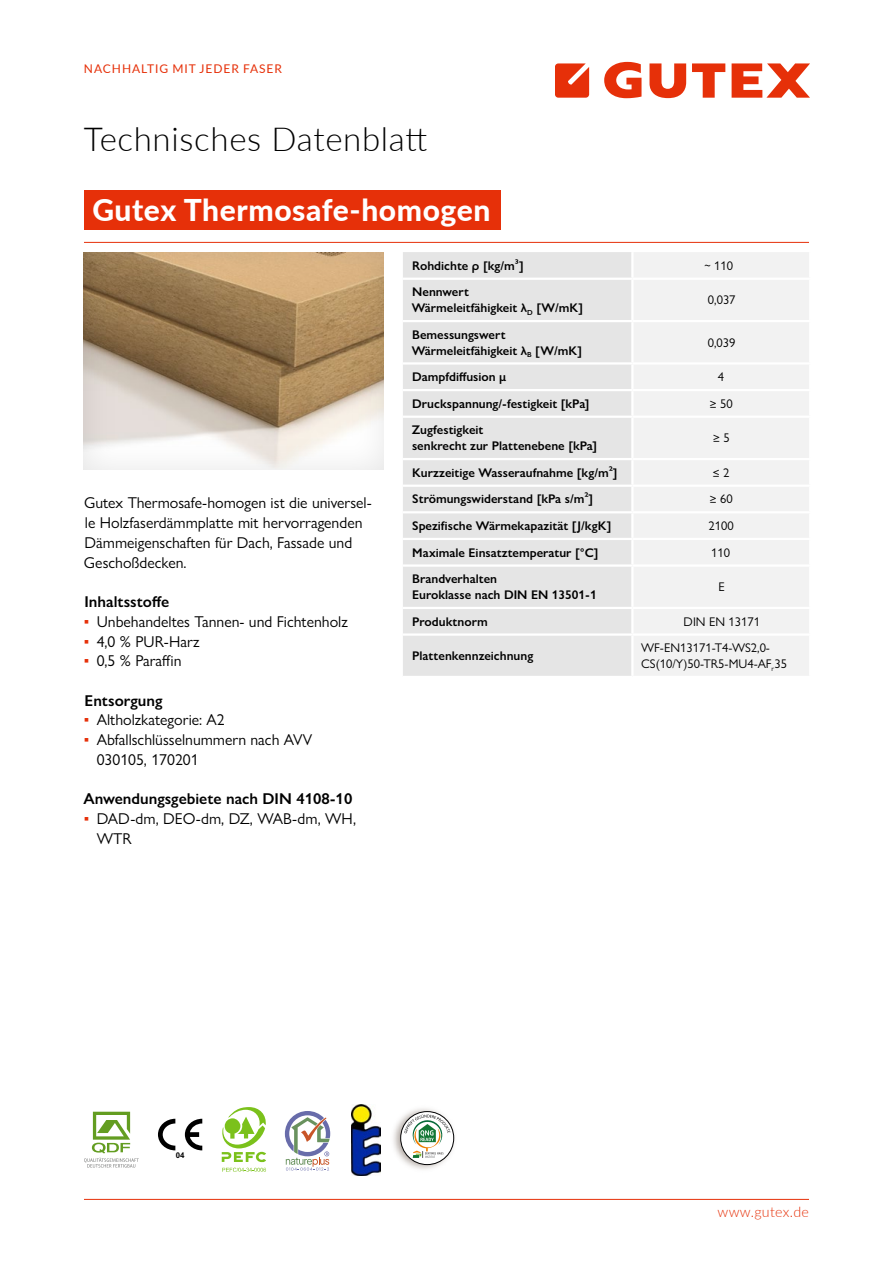
<style>
.page{position:relative;width:893px;height:1263px;background:#fff}
.page>*{position:absolute;margin:0;border:0;box-sizing:border-box;transform-origin:0 0}
.t1{font:300 33px "Lato";letter-spacing:.02em;color:#000}
.t2{font:800 30px "Lato";letter-spacing:.02em;color:#fff}
.t3{font:15.75px/19.6px "Gill Sans Nova";color:#000}
.t4{font:600 15.75px "Gill Sans Nova";color:#000}
.t5{font:300 14.25px "Lato";letter-spacing:.02em;color:#e63009}
.t6{font:600 12.6px/15.8px "Gill Sans Nova";color:#000}
.t7{font:12.6px/15.8px "Gill Sans Nova";color:#000}
.t8{font:12px "Lato";letter-spacing:.08em;color:#e63009}
.t9{font:700 7.95px "Arial";color:#000}
.s1{color:#e63009}
</style>
<div class="page">
<div style="left:84px;top:191px;width:417px;height:39px;background:#e63009"></div>
<svg style="left:556px;top:63px;width:33px;height:35px"></svg>
<svg style="left:732px;top:63px;width:78px;height:35px"></svg>
<svg style="left:692px;top:63px;width:33px;height:35px"></svg>
<svg style="left:649px;top:63px;width:37px;height:35px"></svg>
<svg style="left:604px;top:62px;width:37px;height:36px"></svg>
<hr style="left:84px;top:1199px;width:725px;height:1px;background:#e63009">
<hr style="left:84px;top:242px;width:725px;height:1px;background:#e63009">
<svg style="left:83px;top:241px;width:313px;height:229px"></svg>
<svg style="left:84px;top:1112px;width:55px;height:55px"></svg>
<svg style="left:158px;top:1119px;width:44px;height:31px"></svg>
<svg style="left:221px;top:1107px;width:45px;height:55px"></svg>
<svg style="left:222px;top:1168px;width:44px;height:4px"></svg>
<svg style="left:285px;top:1111px;width:45px;height:59px"></svg>
<img style="left:352px;top:1104px;width:28px;height:71px">
<img style="left:393px;top:1108px;width:62px;height:61px">
<svg style="left:401px;top:1111px;width:53px;height:53px"></svg>
<div style="left:401px;top:1111px;width:53px;height:54px;border:1px solid #020203;border-radius:50%"></div>
<svg style="left:404px;top:1114px;width:46px;height:44px"></svg>
<div style="left:403px;top:252px;width:228px;height:424px;background:#e5e5e5"></div>
<div style="left:634px;top:252px;width:175px;height:424px;background:#f2f2f2"></div>
<hr style="left:403px;top:278px;width:229px;height:2px;background:#fff">
<hr style="left:632px;top:278px;width:179px;height:2px;background:#fff">
<hr style="left:403px;top:320px;width:229px;height:2px;background:#fff">
<hr style="left:632px;top:320px;width:179px;height:2px;background:#fff">
<hr style="left:403px;top:362px;width:229px;height:3px;background:#fff">
<hr style="left:632px;top:362px;width:179px;height:3px;background:#fff">
<hr style="left:403px;top:389px;width:229px;height:2px;background:#fff">
<hr style="left:632px;top:389px;width:179px;height:2px;background:#fff">
<hr style="left:403px;top:416px;width:229px;height:2px;background:#fff">
<hr style="left:632px;top:416px;width:179px;height:2px;background:#fff">
<hr style="left:403px;top:458px;width:229px;height:2px;background:#fff">
<hr style="left:632px;top:458px;width:179px;height:2px;background:#fff">
<hr style="left:403px;top:485px;width:229px;height:2px;background:#fff">
<hr style="left:632px;top:485px;width:179px;height:2px;background:#fff">
<hr style="left:403px;top:511px;width:229px;height:2px;background:#fff">
<hr style="left:632px;top:511px;width:179px;height:2px;background:#fff">
<hr style="left:403px;top:538px;width:229px;height:2px;background:#fff">
<hr style="left:632px;top:538px;width:179px;height:2px;background:#fff">
<hr style="left:403px;top:564px;width:229px;height:3px;background:#fff">
<hr style="left:632px;top:564px;width:179px;height:3px;background:#fff">
<hr style="left:403px;top:607px;width:229px;height:2px;background:#fff">
<hr style="left:632px;top:607px;width:179px;height:2px;background:#fff">
<hr style="left:403px;top:633px;width:229px;height:3px;background:#fff">
<hr style="left:632px;top:633px;width:179px;height:3px;background:#fff">
<p class="t8" style="left:84px;top:60px;width:199px">NACHHALTIG MIT JEDER FASER</p>
<h1 class="t1" style="left:84px;top:116px;width:345px">Technisches Datenblatt</h1>
<h2 class="t2" style="left:92px;top:188px;width:399px">Gutex Thermosafe-homogen</h2>
<p class="t3" style="left:84px;top:493px;width:289px">Gutex Thermosafe-homogen ist die universel&shy;le Holzfaserdämmplatte mit hervorragenden Dämmeigenschaften für Dach, Fassade und Geschoßdecken.</p>
<p class="t4" style="left:85px;top:592px;width:86px">Inhaltsstoffe</p>
<p class="t3" style="left:84px;top:611px;width:265px"><span class="s1">▪</span> Unbehandeltes Tannen- und Fichtenholz</p>
<p class="t3" style="left:84px;top:631px;width:117px"><span class="s1">▪</span> 4,0 % PUR-Harz</p>
<p class="t3" style="left:84px;top:651px;width:99px"><span class="s1">▪</span> 0,5 % Paraffin</p>
<p class="t4" style="left:85px;top:691px;width:79px">Entsorgung</p>
<p class="t3" style="left:84px;top:710px;width:142px"><span class="s1">▪</span> Altholzkategorie: A2</p>
<p class="t3" style="left:97px;top:730px;width:217px;text-indent:-13px"><span class="s1">▪</span> Abfallschlüsselnummern nach AVV<br>030105, 170201</p>
<p class="t4" style="left:83px;top:789px;width:270px">Anwendungsgebiete nach DIN 4108-10</p>
<p class="t3" style="left:97px;top:809px;width:261px;text-indent:-13px"><span class="s1">▪</span> DAD-dm, DEO-dm, DZ, WAB-dm, WH,<br>WTR</p>
<p class="t6" style="left:412px;top:258px;width:113px">Rohdichte ρ [kg/m³]</p>
<p class="t7" style="left:704px;top:257px;width:30px">~ 110</p>
<p class="t6" style="left:412px;top:284px;width:173px">Nennwert<br>Wärmeleitfähigkeit λ<sub>D</sub> [W/mK]</p>
<p class="t7" style="left:708px;top:292px;width:29px">0,037</p>
<p class="t6" style="left:412px;top:326px;width:172px">Bemessungswert<br>Wärmeleitfähigkeit λ<sub>B</sub> [W/mK]</p>
<p class="t7" style="left:708px;top:334px;width:29px">0,039</p>
<p class="t6" style="left:412px;top:369px;width:96px">Dampfdiffusion µ</p>
<p class="t7" style="left:718px;top:369px;width:8px">4</p>
<p class="t6" style="left:412px;top:395px;width:179px">Druckspannung/-festigkeit [kPa]</p>
<p class="t7" style="left:710px;top:395px;width:24px">≥ 50</p>
<p class="t6" style="left:412px;top:422px;width:187px">Zugfestigkeit<br>senkrecht zur Plattenebene [kPa]</p>
<p class="t7" style="left:713px;top:430px;width:18px">≥ 5</p>
<p class="t6" style="left:412px;top:464px;width:207px">Kurzzeitige Wasseraufnahme [kg/m²]</p>
<p class="t7" style="left:713px;top:464px;width:18px">≤ 2</p>
<p class="t6" style="left:412px;top:491px;width:183px">Strömungswiderstand [kPa s/m²]</p>
<p class="t7" style="left:710px;top:491px;width:24px">≥ 60</p>
<p class="t6" style="left:412px;top:518px;width:201px">Spezifische Wärmekapazität [J/kgK]</p>
<p class="t7" style="left:708px;top:518px;width:27px">2100</p>
<p class="t6" style="left:412px;top:544px;width:188px">Maximale Einsatztemperatur [°C]</p>
<p class="t7" style="left:711px;top:544px;width:20px">110</p>
<p class="t6" style="left:412px;top:571px;width:186px">Brandverhalten<br>Euroklasse nach DIN EN 13501-1</p>
<p class="t7" style="left:718px;top:579px;width:8px">E</p>
<p class="t6" style="left:412px;top:613px;width:77px">Produktnorm</p>
<p class="t7" style="left:684px;top:613px;width:78px">DIN EN 13171</p>
<p class="t6" style="left:412px;top:648px;width:123px">Plattenkennzeichnung</p>
<p class="t7" style="left:641px;top:640px;width:147px">WF-EN13171-T4-WS2,0-<br>CS(10/Y)50-TR5-MU4-AF<sub>r</sub>35</p>
<p class="t9" style="left:176px;top:1149px;width:10px">04</p>
<p class="t5" style="left:717px;top:1202px;width:93px">www.gutex.de</p>
</div>
